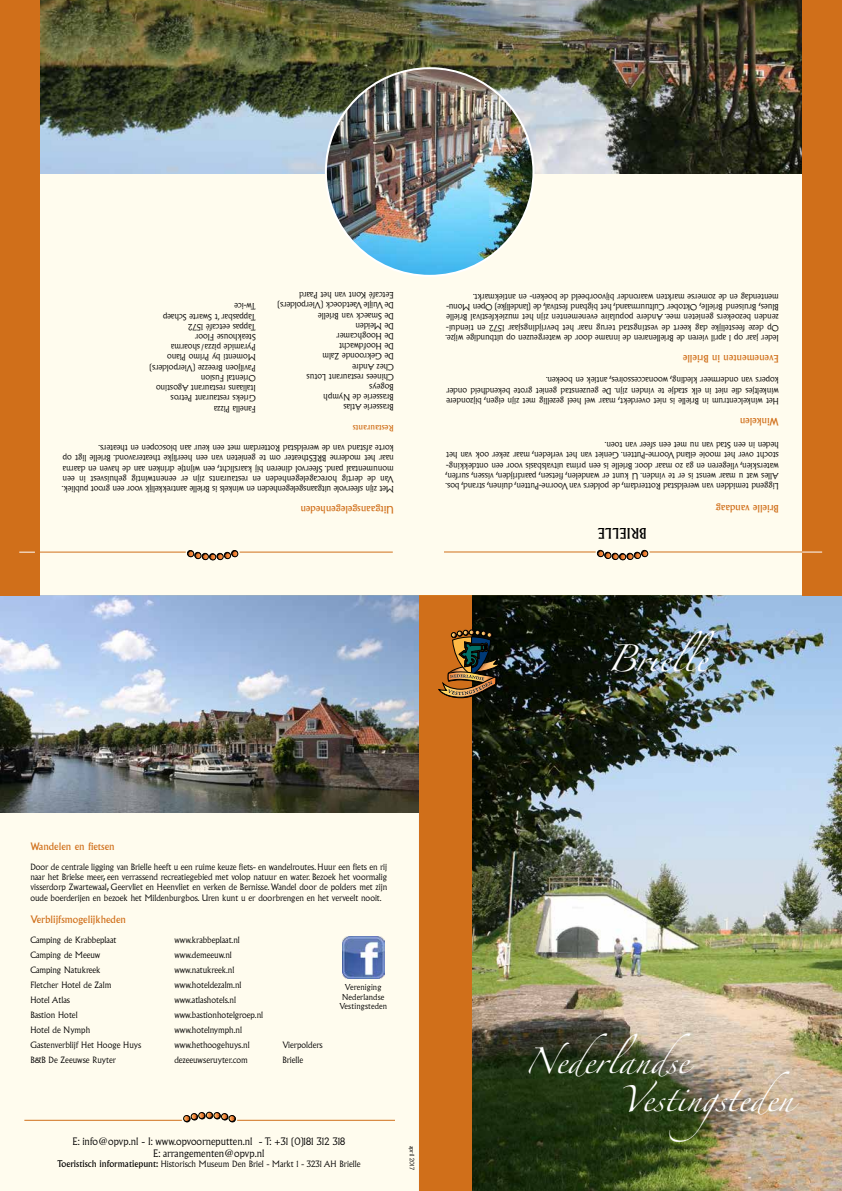
<style>
.page{position:relative;width:842px;height:1191px;background:#fff}
.page>*{position:absolute;margin:0;border:0;box-sizing:border-box;transform-origin:0 0}
.t1{font:24px "Zapfino";color:#fff}
.t2{font:23.4px/37.7px "Zapfino";color:#fff}
.t3{font:14.3px "Albertus";color:#000}
.t4{font:10px "Albertus";color:#d06f1a}
.t5{font:300 10px/12px "Albertus";color:#000;text-align:center}
.t6{font:300 8.5px/10.2px "Albertus";color:#000;text-align:justify}
.t7{font:8.5px "Albertus";color:#d06f1a}
.t8{font:300 8px/9.6px "Albertus";letter-spacing:.02em;color:#000;text-align:center}
.t9{font:300 6px "Albertus";color:#000}
.s1{font-weight:400;font-size:9px}
</style>
<div class="page">
<div style="left:0;top:813px;width:420px;height:378px;background:#fffcee"></div>
<img style="left:0;top:595px;width:420px;height:218px">
<img style="left:472px;top:595px;width:370px;height:596px">
<div style="left:420px;top:595px;width:52px;height:596px;background:#d06f1a"></div>
<img style="left:439px;top:630px;width:61px;height:68px">
<hr style="left:24px;top:1120px;width:158px;height:1px;background:#d06f1a">
<hr style="left:237px;top:1120px;width:157px;height:1px;background:#d06f1a">
<div style="left:229px;top:1115px;width:7px;height:7px;border:1px solid #000;border-radius:50%"></div>
<svg style="left:184px;top:1112px;width:51px;height:10px"></svg>
<div style="left:0;top:0;width:842px;height:595px;background:#fffcee"></div>
<img style="left:40px;top:0;width:762px;height:173px">
<div style="left:802px;top:0;width:40px;height:595px;background:#d06f1a"></div>
<hr style="left:649px;top:551px;width:154px;height:1px;background:#d06f1a">
<hr style="left:444px;top:551px;width:152px;height:1px;background:#d06f1a">
<svg style="left:597px;top:550px;width:51px;height:10px"></svg>
<svg style="left:802px;top:552px;width:20px;height:1px"></svg>
<div style="left:0;top:0;width:40px;height:595px;background:#d06f1a"></div>
<hr style="left:240px;top:552px;width:153px;height:1px;background:#d06f1a">
<hr style="left:34px;top:552px;width:152px;height:1px;background:#d06f1a">
<svg style="left:187px;top:550px;width:51px;height:10px"></svg>
<svg style="left:19px;top:552px;width:16px;height:1px"></svg>
<img style="left:326px;top:68px;width:207px;height:208px;border-radius:104px">
<img style="left:342px;top:936px;width:42px;height:43px">
<p class="t6" style="left:256px;top:413px;width:107px;text-align:left;rotate:-180deg">Fanella Pizza<br>Grieks restaurant Petros<br>Italiaans restaurant Agostino<br>Oriental Fusion<br>Paviljoen Breezze (Vierpolders)<br>Momenti by Primo Piano<br>Pyramide pizza/shoarma<br>Steakhouse Floor<br>Tappas eetcafé 1572<br>Tappasbar ‘t Swarte Schaep<br>Tw-ice</p>
<p class="t6" style="left:394px;top:412px;width:117px;text-align:left;rotate:-180deg">Brasserie Atlas<br>Brasserie de Nymph<br>Bogeys<br>Chinees restaurant Lotus<br>Chez Andre<br>De Gekroonde Zalm<br>De Hoofdwacht<br>De Hooghcamer<br>De Meiden<br>De Smaeck van Brielle<br>De Vuijle Vaetdoeck (Vierpolders)<br>Eetcafé Kont van het Paard</p>
<p class="t7" style="left:394px;top:433px;width:42px;rotate:-180deg">Restaurants</p>
<p class="t6" style="left:394px;top:494px;width:333px;rotate:-180deg">Met zijn sfeervole uitgaansgelegenheden en winkels is Brielle aantrekkelijk voor een groot publiek.<br>Van de dertig horecagelegenheden en restaurants zijn er eenentwintig gehuisvest in een monumentaal pand. Sfeervol dineren bij kaarslicht, een wijntje drinken aan de haven en daarna naar het moderne BREStheater om te genieten van een heerlijke theateravond. Brielle ligt op korte afstand van de wereldstad Rotterdam met een keur aan bioscopen en theaters.</p>
<p class="t4" style="left:394px;top:516px;width:95px;rotate:-180deg">Uitgaansgelegenheden</p>
<p class="t6" style="left:779px;top:343px;width:335px;rotate:-180deg">Ieder jaar op 1 april vieren de Briellenaren de inname door de watergeuzen op uitbundige wijze.<br>Op deze feestelijke dag keert de vestingstad terug naar het bevrijdingsjaar 1572 en tiendui&shy;zenden bezoekers genieten mee. Andere populaire evenementen zijn het muziekfestival Brielle Blues, Bruisend Brielle, Oktober Cultuurmaand, het bigband festival, de (landelijke) Open Monu&shy;mentendag en de zomerse markten waaronder bijvoorbeeld de boeken- en antiekmarkt.</p>
<p class="t4" style="left:779px;top:365px;width:97px;rotate:-180deg">Evenementen in Brielle</p>
<p class="t6" style="left:779px;top:406px;width:334px;rotate:-180deg">Het winkelcentrum in Brielle is niet overdekt, maar wel heel gezellig met zijn eigen, bijzondere winkeltjes die niet in elk stadje te vinden zijn. De geuzenstad geniet grote bekendheid onder kopers van ondermeer kleding, woonaccessoires, antiek en boeken.</p>
<p class="t4" style="left:779px;top:428px;width:40px;rotate:-180deg">Winkelen</p>
<p class="t6" style="left:779px;top:491px;width:335px;rotate:-180deg">Liggend temidden van wereldstad Rotterdam, de polders van Voorne-Putten, duinen, strand, bos.<br>Alles wat u maar wenst is er te vinden. U kunt er wandelen, fietsen, paardrijden, vissen, surfen, waterskien, vliegeren en ga zo maar door. Brielle is een prima uitvalsbasis voor een ontdekking&shy;stocht over het mooie eiland Voorne-Putten. Geniet van het verleden, maar zeker ook van het heden in een Stad van nu met een sfeer van toen.</p>
<h3 class="t3" style="left:647px;top:541px;width:51px;rotate:-180deg">BRIELLE</h3>
<p class="t4" style="left:779px;top:515px;width:64px;rotate:-180deg">Brielle vandaag</p>
<h1 class="t1" style="left:607px;top:648px;width:109px">Brielle</h1>
<p class="t4" style="left:30px;top:840px;width:86px">Wandelen en fietsen</p>
<p class="t6" style="left:30px;top:862px;width:358px">Door de centrale ligging van Brielle heeft u een ruime keuze fiets- en wandelroutes. Huur een fiets en rij naar het Brielse meer, een verrassend recreatiegebied met volop natuur en water. Bezoek het voormalig visserdorp Zwartewaal, Geervliet en Heenvliet en verken de Bernisse. Wandel door de polders met zijn oude boerderijen en bezoek het Mildenburgbos. Uren kunt u er doorbrengen en het verveelt nooit.</p>
<p class="t4" style="left:30px;top:913px;width:97px">Verblijfsmogelijkheden</p>
<p class="t6" style="left:30px;top:935px;width:88px">Camping de Krabbeplaat</p>
<p class="t6" style="left:174px;top:935px;width:67px">www.krabbeplaat.nl</p>
<p class="t6" style="left:30px;top:950px;width:72px">Camping de Meeuw</p>
<p class="t6" style="left:174px;top:950px;width:59px">www.demeeuw.nl</p>
<p class="t6" style="left:30px;top:965px;width:72px">Camping Natukreek</p>
<p class="t6" style="left:174px;top:965px;width:61px">www.natukreek.nl</p>
<p class="t6" style="left:30px;top:980px;width:83px">Fletcher Hotel de Zalm</p>
<p class="t6" style="left:174px;top:980px;width:69px">www.hoteldezalm.nl</p>
<p class="t6" style="left:30px;top:995px;width:41px">Hotel Atlas</p>
<p class="t6" style="left:174px;top:995px;width:63px">www.atlashotels.nl</p>
<p class="t6" style="left:30px;top:1010px;width:49px">Bastion Hotel</p>
<p class="t6" style="left:174px;top:1010px;width:90px">www.bastionhotelgroep.nl</p>
<p class="t6" style="left:30px;top:1025px;width:61px">Hotel de Nymph</p>
<p class="t6" style="left:174px;top:1025px;width:69px">www.hotelnymph.nl</p>
<p class="t6" style="left:30px;top:1040px;width:112px">Gastenverblijf Het Hooge Huys</p>
<p class="t6" style="left:174px;top:1040px;width:77px">www.hethoogehuys.nl</p>
<p class="t6" style="left:282px;top:1040px;width:42px">Vierpolders</p>
<p class="t6" style="left:30px;top:1055px;width:87px">B&amp;B De Zeeuwse Ruyter</p>
<p class="t6" style="left:174px;top:1055px;width:75px">dezeeuwseruyter.com</p>
<p class="t6" style="left:282px;top:1055px;width:22px">Brielle</p>
<p class="t8" style="left:339px;top:982px;width:49px">Vereniging<br>Nederlandse<br>Vestingsteden</p>
<p class="t5" style="left:72px;top:1135px;width:274px">E: info@opvp.nl - I: www.opvoorneputten.nl - T: +31 (0)181 312 318<br>E: arrangementen@opvp.nl</p>
<p class="t6" style="left:57px;top:1159px;width:305px"><span class="s1">Toeristisch informatiepunt:</span> Historisch Museum Den Briel - Markt 1 - 3231 AH Brielle</p>
<p class="t9" style="left:416px;top:1145px;width:25px;rotate:90deg">april 2017</p>
<h2 class="t2" style="left:619px;top:1046px;width:175px;text-indent:-95px">Nederlandse<br>Vestingsteden</h2>
</div>
